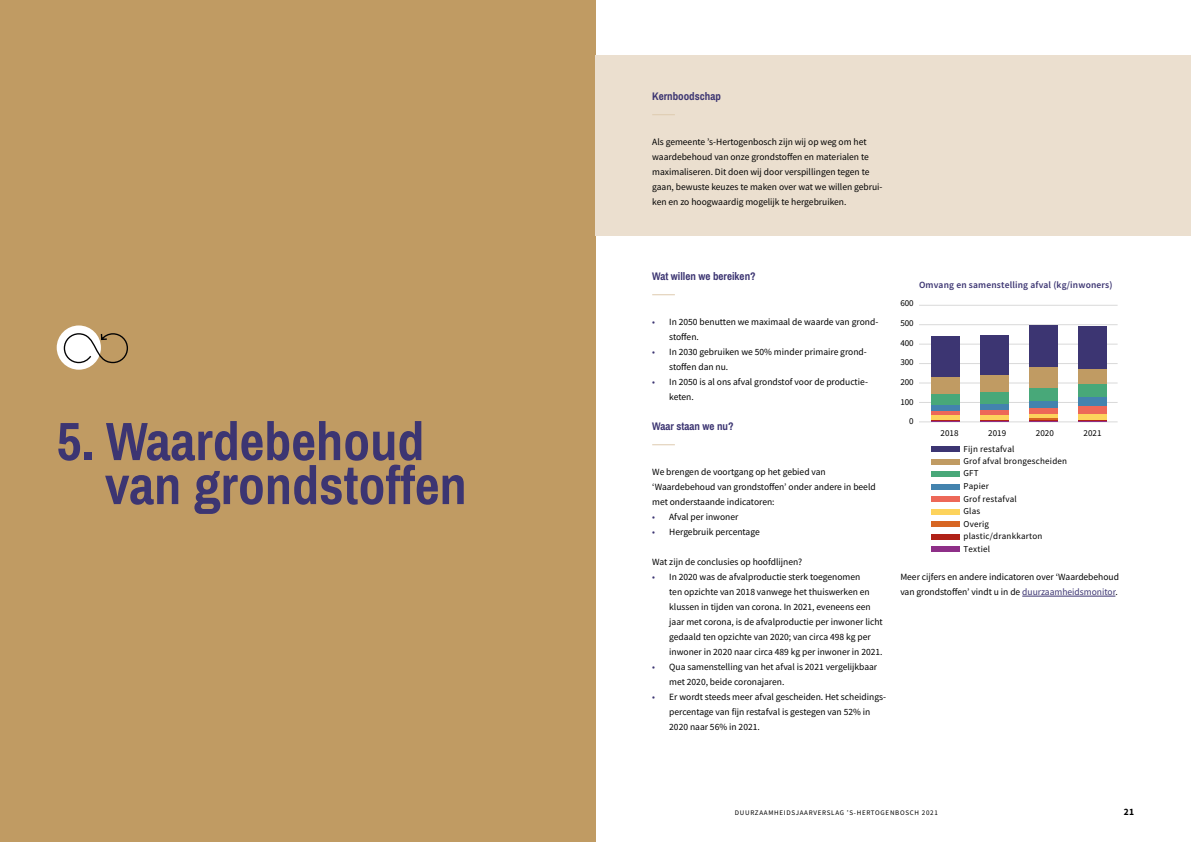
<style>
.page{position:relative;width:1191px;height:842px;background:#fff}
.page>*{position:absolute;margin:0;border:0;box-sizing:border-box;transform-origin:0 0}
.H2_-_Titel_hoofdstuk{font:54px/44px "Archivo Narrow";color:#3c3572}
.H3_-_Alineakop_-_Cam{font:11px "Archivo Narrow";color:#3c3572}
.P_-_Platte_tekst{font:9.5px/15px "Source Sans Pro";color:#000}
.t1{font:600 9.5px "Source Sans Pro";letter-spacing:.015em;color:#3c3572}
.t2{font:700 9.5px "Source Sans Pro";color:#000}
.t3{font:9px/12.5px "Source Sans Pro";letter-spacing:.025em;color:#000}
.t4{font:9px/19.7px "Source Sans Pro";color:#000;text-align:right}
.t5{font:7px "Source Sans Pro";letter-spacing:.1em;color:#000}
.s1{color:#3c3572}
</style>
<div class="page">
<div style="left:0;top:0;width:595px;height:842px;background:#c09b63"></div>
<div style="left:595px;top:55px;width:596px;height:180px;background:#ebdfcf"></div>
<svg style="left:652px;top:294px;width:23px;height:1px"></svg>
<svg style="left:652px;top:444px;width:23px;height:1px"></svg>
<hr style="left:1022px;top:596px;width:93px;height:1px;background:#3c3572">
<hr style="left:919px;top:305px;width:198px;height:1px;background:#d9d9d9">
<hr style="left:919px;top:324px;width:198px;height:1px;background:#d9d9d9">
<hr style="left:919px;top:344px;width:198px;height:1px;background:#d9d9d9">
<hr style="left:919px;top:363px;width:198px;height:1px;background:#d9d9d9">
<hr style="left:919px;top:383px;width:198px;height:1px;background:#d9d9d9">
<hr style="left:919px;top:402px;width:198px;height:1px;background:#d9d9d9">
<hr style="left:919px;top:421px;width:198px;height:1px;background:#d9d9d9">
<div style="left:931px;top:447px;width:28px;height:5px;background:#3c3572"></div>
<div style="left:931px;top:459px;width:28px;height:5px;background:#c09b63"></div>
<div style="left:931px;top:472px;width:28px;height:5px;background:#48a879"></div>
<div style="left:931px;top:484px;width:28px;height:5px;background:#4383ae"></div>
<div style="left:931px;top:497px;width:28px;height:5px;background:#ed6858"></div>
<div style="left:931px;top:509px;width:28px;height:5px;background:#fdd35c"></div>
<div style="left:931px;top:534px;width:28px;height:5px;background:#b02117"></div>
<div style="left:931px;top:522px;width:28px;height:5px;background:#d76623"></div>
<div style="left:931px;top:547px;width:28px;height:5px;background:#8e2f88"></div>
<svg style="left:1078px;top:421px;width:28px;height:1px"></svg>
<hr style="left:1078px;top:419px;width:28px;height:2px;background:#b02117">
<div style="left:1078px;top:414px;width:28px;height:5px;background:#fdd35c"></div>
<div style="left:1078px;top:405px;width:28px;height:9px;background:#ed6858"></div>
<div style="left:1078px;top:397px;width:28px;height:8px;background:#4383ae"></div>
<div style="left:1078px;top:383px;width:28px;height:14px;background:#48a879"></div>
<div style="left:1078px;top:369px;width:28px;height:14px;background:#c09b63"></div>
<div style="left:1078px;top:327px;width:28px;height:42px;background:#3c3572"></div>
<svg style="left:1029px;top:418px;width:28px;height:4px"></svg>
<div style="left:1029px;top:413px;width:28px;height:5px;background:#fdd35c"></div>
<div style="left:1029px;top:408px;width:28px;height:5px;background:#ed6858"></div>
<div style="left:1029px;top:400px;width:28px;height:8px;background:#4383ae"></div>
<div style="left:1029px;top:387px;width:28px;height:13px;background:#48a879"></div>
<div style="left:1029px;top:367px;width:28px;height:20px;background:#c09b63"></div>
<div style="left:1029px;top:325px;width:28px;height:42px;background:#3c3572"></div>
<svg style="left:980px;top:421px;width:28px;height:1px"></svg>
<hr style="left:980px;top:419px;width:28px;height:2px;background:#b02117">
<hr style="left:980px;top:415px;width:28px;height:4px;background:#fdd35c">
<div style="left:980px;top:410px;width:28px;height:5px;background:#ed6858"></div>
<div style="left:980px;top:403px;width:28px;height:7px;background:#4383ae"></div>
<div style="left:980px;top:392px;width:28px;height:11px;background:#48a879"></div>
<div style="left:980px;top:375px;width:28px;height:17px;background:#c09b63"></div>
<div style="left:980px;top:336px;width:28px;height:39px;background:#3c3572"></div>
<svg style="left:931px;top:420px;width:28px;height:2px"></svg>
<div style="left:931px;top:415px;width:28px;height:5px;background:#fdd35c"></div>
<div style="left:931px;top:410px;width:28px;height:5px;background:#ed6858"></div>
<div style="left:931px;top:405px;width:28px;height:5px;background:#4383ae"></div>
<div style="left:931px;top:393px;width:28px;height:12px;background:#48a879"></div>
<div style="left:931px;top:377px;width:28px;height:16px;background:#c09b63"></div>
<div style="left:931px;top:337px;width:28px;height:40px;background:#3c3572"></div>
<svg style="left:652px;top:114px;width:23px;height:1px"></svg>
<div style="left:57px;top:325px;width:44px;height:45px;background:#fff;border-radius:50%"></div>
<svg style="left:63px;top:332px;width:65px;height:32px"></svg>
<h2 class="H2_-_Titel_hoofdstuk" style="left:105px;top:418px;width:363px;text-indent:-48px">5. Waardebehoud van grondstoffen</h2>
<h3 class="H3_-_Alineakop_-_Cam" style="left:652px;top:88px;width:70px">Kernboodschap</h3>
<p class="P_-_Platte_tekst" style="left:652px;top:134px;width:232px">Als gemeente ’s-Hertogenbosch zijn wij op weg om het waardebehoud van onze grondstoffen en materialen te maximaliseren. Dit doen wij door verspillingen tegen te gaan, bewuste keuzes te maken over wat we willen gebrui&shy;ken en zo hoogwaardig mogelijk te hergebruiken.</p>
<h3 class="H3_-_Alineakop_-_Cam" style="left:652px;top:268px;width:105px">Wat willen we bereiken?</h3>
<p class="P_-_Platte_tekst" style="left:669px;top:314px;width:210px;text-indent:-17px"><span class="s1">•</span> In 2050 benutten we maximaal de waarde van grond&shy;stoffen.</p>
<p class="P_-_Platte_tekst" style="left:669px;top:344px;width:198px;text-indent:-17px"><span class="s1">•</span> In 2030 gebruiken we 50% minder primaire grond&shy;stoffen dan nu.</p>
<p class="P_-_Platte_tekst" style="left:669px;top:374px;width:199px;text-indent:-17px"><span class="s1">•</span> In 2050 is al ons afval grondstof voor de productie&shy;keten.</p>
<h3 class="H3_-_Alineakop_-_Cam" style="left:652px;top:418px;width:83px">Waar staan we nu?</h3>
<p class="P_-_Platte_tekst" style="left:652px;top:464px;width:225px">We brengen de voortgang op het gebied van ‘Waardebehoud van grondstoffen’ onder andere in beeld met onderstaande indicatoren:</p>
<p class="P_-_Platte_tekst" style="left:652px;top:509px;width:88px"><span class="s1">•</span> Afval per inwoner</p>
<p class="P_-_Platte_tekst" style="left:652px;top:524px;width:109px"><span class="s1">•</span> Hergebruik percentage</p>
<p class="P_-_Platte_tekst" style="left:652px;top:554px;width:152px">Wat zijn de conclusies op hoofdlijnen?</p>
<p class="P_-_Platte_tekst" style="left:669px;top:569px;width:215px;text-indent:-17px"><span class="s1">•</span> In 2020 was de afvalproductie sterk toegenomen<br>ten opzichte van 2018 vanwege het thuiswerken en klussen in tijden van corona. In 2021, eveneens een jaar met corona, is de afvalproductie per inwoner licht gedaald ten opzichte van 2020; van circa 498 kg per inwoner in 2020 naar circa 489 kg per inwoner in 2021.</p>
<p class="P_-_Platte_tekst" style="left:669px;top:659px;width:209px;text-indent:-17px"><span class="s1">•</span> Qua samenstelling van het afval is 2021 vergelijkbaar met 2020, beide coronajaren.</p>
<p class="P_-_Platte_tekst" style="left:669px;top:689px;width:218px;text-indent:-17px"><span class="s1">•</span> Er wordt steeds meer afval gescheiden. Het scheidings&shy;percentage van fijn restafval is gestegen van 52% in<br>2020 naar 56% in 2021.</p>
<p class="t1" style="left:919px;top:279px;width:195px">Omvang en samenstelling afval (kg/inwoners)</p>
<p class="t4" style="left:900px;top:293px;width:15px">600<br>500<br>400<br>300<br>200<br>100<br>0</p>
<p class="t3" style="left:940px;top:427px;width:19px">2018</p>
<p class="t3" style="left:988px;top:427px;width:19px">2019</p>
<p class="t3" style="left:1036px;top:427px;width:19px">2020</p>
<p class="t3" style="left:1083px;top:427px;width:19px">2021</p>
<p class="t3" style="left:963px;top:442px;width:105px">Fijn restafval<br>Grof afval brongescheiden<br>GFT<br>Papier<br>Grof restafval<br>Glas</p>
<p class="t3" style="left:963px;top:530px;width:80px">plastic/drankkarton</p>
<p class="t3" style="left:963px;top:517px;width:27px">Overig</p>
<p class="t3" style="left:963px;top:542px;width:28px">Textiel</p>
<p class="P_-_Platte_tekst" style="left:900px;top:569px;width:220px">Meer cijfers en andere indicatoren over ‘Waardebehoud van grondstoffen’ vindt u in de <span class="s1">duurzaamheidsmonitor</span>.</p>
<p class="t5" style="left:735px;top:808px;width:204px">DUURZAAMHEIDSJAARVERSLAG ’S-HERTOGENBOSCH 2021</p>
<p class="t2" style="left:1123px;top:805px;width:12px">21</p>
</div>
